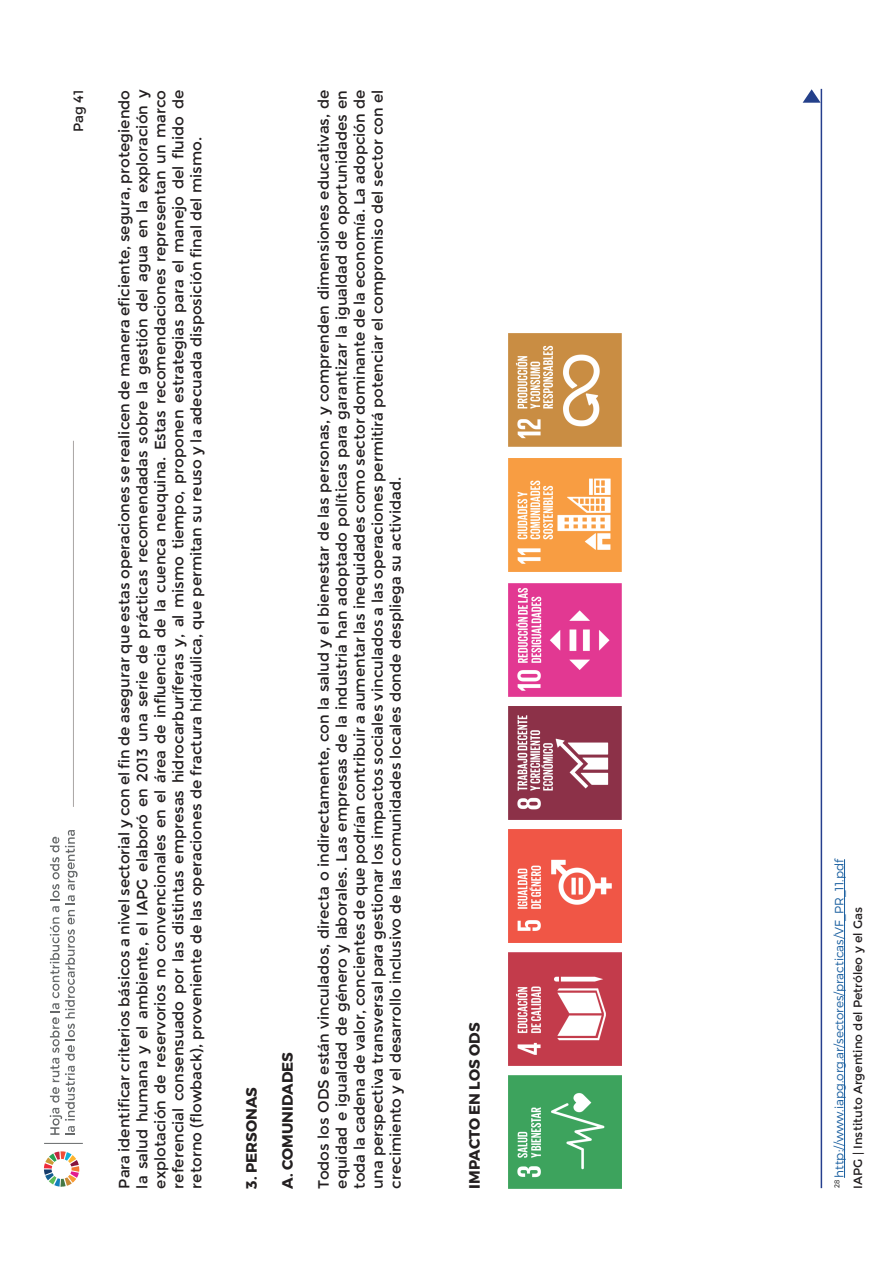
<style>
.page{position:relative;width:893px;height:1263px;background:#fff}
.page>*{position:absolute;margin:0;border:0;box-sizing:border-box;transform-origin:0 0}
.t1{font:15px/18px "Montserrat";color:#231f20;text-align:justify}
.t2{font:700 15px "Montserrat";color:#231f20}
.t3{font:13.5px "Montserrat";color:#231f20}
.t4{font:300 12px "Montserrat";color:#175d9e}
.t5{font:12px "Montserrat";color:#231f20}
.t6{font:300 7.05px "Montserrat";color:#000001}
</style>
<div class="page">
<svg style="left:50px;top:830px;width:28px;height:305px"></svg>
<hr style="left:44px;top:1143px;width:39px;height:1px;background:#66696a">
<hr style="left:73px;top:441px;width:1px;height:366px;background:#a9a5a4">
<svg style="left:44px;top:1151px;width:35px;height:36px"></svg>
<img style="left:509px;top:829px;width:112px;height:113px">
<img style="left:509px;top:1075px;width:112px;height:113px">
<img style="left:509px;top:952px;width:112px;height:113px">
<img style="left:509px;top:706px;width:113px;height:113px">
<img style="left:509px;top:583px;width:113px;height:113px">
<img style="left:509px;top:459px;width:113px;height:113px">
<img style="left:509px;top:334px;width:112px;height:113px">
<hr style="left:844px;top:859px;width:1px;height:319px;background:#175d9e">
<hr style="left:821px;top:89px;width:1px;height:1099px;background:#253f8e">
<svg style="left:803px;top:89px;width:18px;height:14px"></svg>
<p class="t3" style="left:71px;top:132px;width:44px;rotate:-90deg">Pag 41</p>
<p class="t1" style="left:115px;top:1188px;width:1100px;rotate:-90deg">Para identificar criterios básicos a nivel sectorial y con el fin de asegurar que estas operaciones se realicen de manera eficiente, segura, protegiendo la salud humana y el ambiente, el IAPG elaboró en 2013 una serie de prácticas recomendadas sobre la gestión del agua en la exploración y explotación de reservorios no convencionales en el área de influencia de la cuenca neuquina. Estas recomendaciones representan un marco referencial consensuado por las distintas empresas hidrocarburíferas y, al mismo tiempo, proponen estrategias para el manejo del fluido de retorno (flowback), proveniente de las operaciones de fractura hidráulica, que permitan su reuso y la adecuada disposición final del mismo.</p>
<p class="t2" style="left:242px;top:1188px;width:103px;rotate:-90deg">3. PERSONAS</p>
<p class="t2" style="left:278px;top:1188px;width:138px;rotate:-90deg">A. COMUNIDADES</p>
<p class="t1" style="left:315px;top:1188px;width:1100px;rotate:-90deg">Todos los ODS están vinculados, directa o indirectamente, con la salud y el bienestar de las personas, y comprenden dimensiones educativas, de equidad e igualdad de género y laborales. Las empresas de la industria han adoptado políticas para garantizar la igualdad de oportunidades en toda la cadena de valor, concientes de que podrían contribuir a aumentar las inequidades como sector dominante de la economía. La adopción de una perspectiva transversal para gestionar los impactos sociales vinculados a las operaciones permitirá potenciar el compromiso del sector con el crecimiento y el desarrollo inclusivo de las comunidades locales donde despliega su actividad.</p>
<p class="t2" style="left:465px;top:1188px;width:167px;rotate:-90deg">IMPACTO EN LOS ODS</p>
<p class="t4" style="left:832px;top:1178px;width:321px;rotate:-90deg">http://www.iapg.org.ar/sectores/practicas/VF_PR_11.pdf</p>
<p class="t5" style="left:851px;top:1188px;width:283px;rotate:-90deg">IAPG | Instituto Argentino del Petróleo y el Gas</p>
<p class="t6" style="left:832px;top:1188px;width:10px;rotate:-90deg">28</p>
</div>
